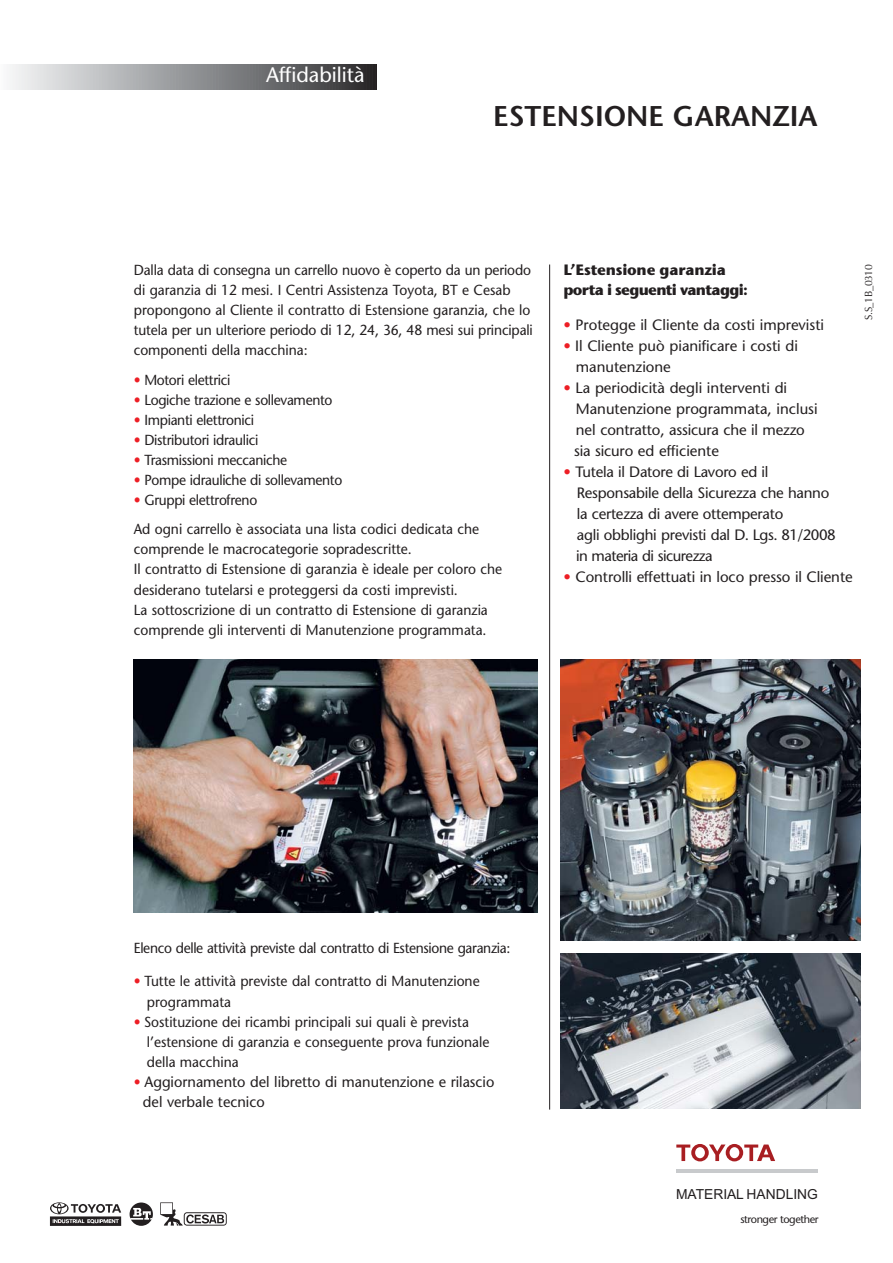
<style>
.page{position:relative;width:893px;height:1263px;background:#fff}
.page>*{position:absolute;margin:0;border:0;box-sizing:border-box;transform-origin:0 0}
.t1{font:600 28.5px "Stone Sans";color:#231f20}
.t2{font:21px "Stone Sans";color:#fff}
.t3{font:15px/21px "Stone Sans";color:#231f20}
.t4{font:700 15px/19.5px "Stone Sans ITC";letter-spacing:-.03em;color:#231f20}
.t5{font:14.55px/20.1px "Stone Sans";color:#231f20;scale:.95 1}
.t6{font:14.55px "Stone Sans";letter-spacing:-.025em;color:#231f20;scale:.95 1}
.t7{font:13.8px "Arial";color:#231f20}
.t8{font:10.95px "Stone Sans";letter-spacing:-.04em;color:#231f20}
.t9{font:10.5px "Optima";letter-spacing:-.04em;color:#231f20}
.s1{color:#ed1e25}
.s2{font-size:14.55px;color:#ed1e25}
</style>
<div class="page">
<hr style="left:549px;top:264px;width:1px;height:845px;background:#231f20">
<svg style="left:10px;top:64px;width:367px;height:26px;background:#909193"></svg>
<img style="left:561px;top:953px;width:299px;height:155px">
<img style="left:561px;top:660px;width:299px;height:280px">
<img style="left:133px;top:660px;width:405px;height:252px">
<svg style="left:676px;top:1144px;width:99px;height:17px"></svg>
<hr style="left:676px;top:1169px;width:141px;height:3px;background:#c8cacc">
<svg style="left:50px;top:1202px;width:71px;height:24px"></svg>
<svg style="left:130px;top:1202px;width:23px;height:24px"></svg>
<svg style="left:160px;top:1202px;width:67px;height:23px"></svg>
<h2 class="t2" style="left:266px;top:67px;width:100px">Affidabilità</h2>
<h1 class="t1" style="left:493px;top:105px;width:326px">ESTENSIONE GARANZIA</h1>
<p class="t5" style="left:134px;top:261px;width:422px">Dalla data di consegna un carrello nuovo è coperto da un periodo di garanzia di 12 mesi. I Centri Assistenza Toyota, BT e Cesab propongono al Cliente il contratto di Estensione garanzia, che lo tutela per un ulteriore periodo di 12, 24, 36, 48 mesi sui principali componenti della macchina:</p>
<p class="t6" style="left:134px;top:374px;width:103px"><span class="s1">•</span> Motori elettrici</p>
<p class="t6" style="left:134px;top:394px;width:211px"><span class="s1">•</span> Logiche trazione e sollevamento</p>
<p class="t6" style="left:134px;top:414px;width:128px"><span class="s1">•</span> Impianti elettronici</p>
<p class="t6" style="left:134px;top:434px;width:133px"><span class="s1">•</span> Distributori idraulici</p>
<p class="t6" style="left:134px;top:454px;width:163px"><span class="s1">•</span> Trasmissioni meccaniche</p>
<p class="t6" style="left:134px;top:474px;width:221px"><span class="s1">•</span> Pompe idrauliche di sollevamento</p>
<p class="t5" style="left:134px;top:487px;width:365px;line-height:29.1px"><span class="s1">•</span> Gruppi elettrofreno<br>Ad ogni carrello è associata una lista codici dedicata che</p>
<p class="t5" style="left:134px;top:541px;width:389px">comprende le macrocategorie sopradescritte.<br>Il contratto di Estensione di garanzia è ideale per coloro che desiderano tutelarsi e proteggersi da costi imprevisti.<br>La sottoscrizione di un contratto di Estensione di garanzia comprende gli interventi di Manutenzione programmata.</p>
<p class="t4" style="left:563px;top:262px;width:186px">L’Estensione garanzia porta i seguenti vantaggi:</p>
<p class="t3" style="left:563px;top:316px;width:262px"><span class="s1">•</span> Protegge il Cliente da costi imprevisti</p>
<p class="t3" style="left:576px;top:337px;width:224px;text-indent:-12px"><span class="s1">•</span> Il Cliente può pianificare i costi di manutenzione</p>
<p class="t3" style="left:574px;top:379px;width:245px;text-indent:-11px"><span class="s1">•</span> La periodicità degli interventi di Manutenzione programmata, inclusi nel contratto, assicura che il mezzo sia sicuro ed efficiente</p>
<p class="t3" style="left:576px;top:463px;width:261px;text-indent:-13px"><span class="s1">•</span> Tutela il Datore di Lavoro ed il Responsabile della Sicurezza che hanno la certezza di avere ottemperato<br>agli obblighi previsti dal D. Lgs. 81/2008 in materia di sicurezza</p>
<p class="t3" style="left:563px;top:568px;width:291px"><span class="s1">•</span> Controlli effettuati in loco presso il Cliente</p>
<p class="t9" style="left:864px;top:320px;width:57px;rotate:-90deg">S.S_1B_0310</p>
<p class="t6" style="left:134px;top:942px;width:398px">Elenco delle attività previste dal contratto di Estensione garanzia:</p>
<p class="t5" style="left:147px;top:973px;width:352px;text-indent:-13px"><span class="s1">•</span> Tutte le attività previste dal contratto di Manutenzione programmata</p>
<p class="t5" style="left:147px;top:1013px;width:362px;text-indent:-13px"><span class="s1">•</span> Sostituzione dei ricambi principali sui quali è prevista l’estensione di garanzia e conseguente prova funzionale della macchina</p>
<p class="t3" style="left:143px;top:1073px;width:353px;line-height:20.2px;text-indent:-9px"><span class="s2">•</span> Aggiornamento del libretto di manutenzione e rilascio del verbale tecnico</p>
<p class="t7" style="left:676px;top:1186px;width:144px">MATERIAL HANDLING</p>
<p class="t8" style="left:740px;top:1215px;width:80px">stronger together</p>
</div>
